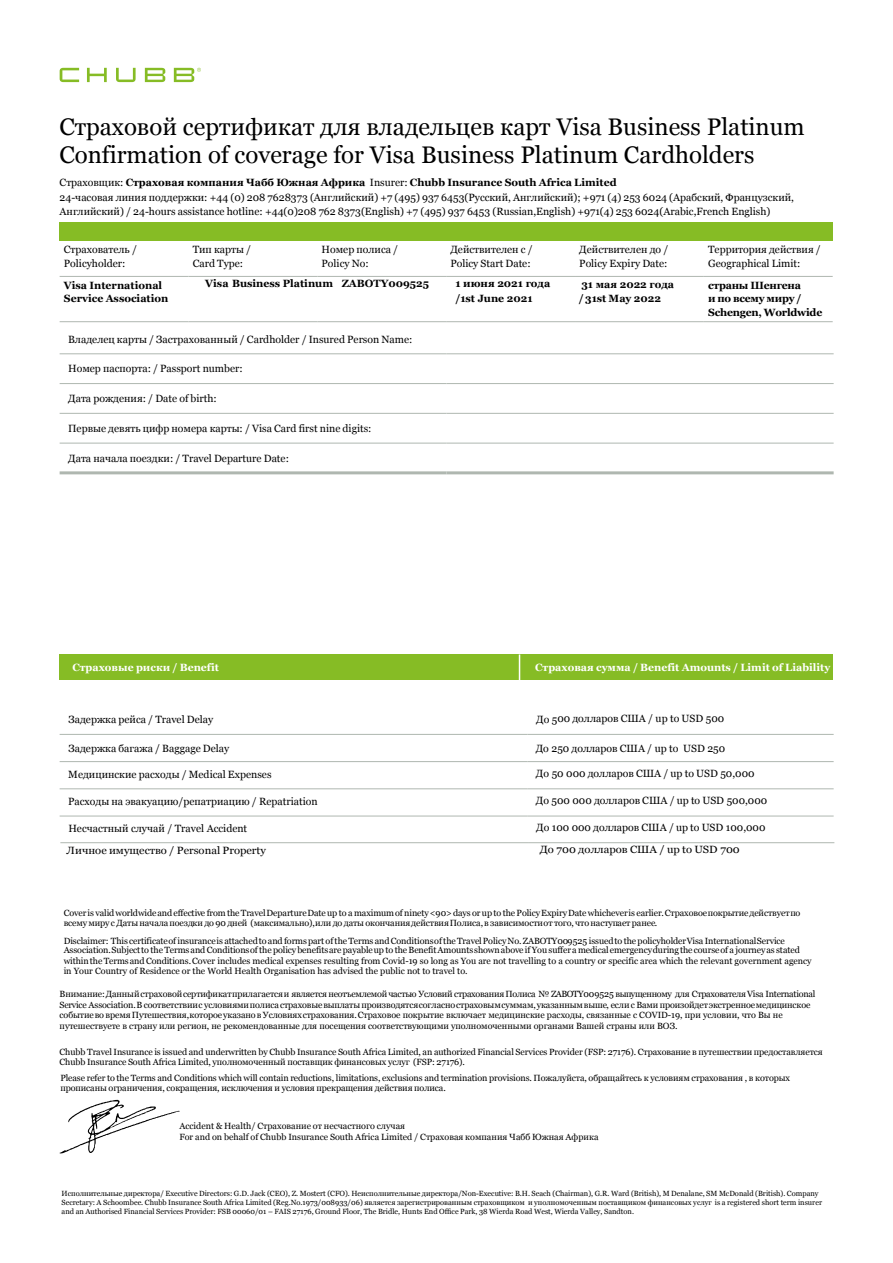
<style>
.page{position:relative;width:893px;height:1263px;background:#fff}
.page>*{position:absolute;margin:0;border:0;box-sizing:border-box;transform-origin:0 0}
.t1{font:24px/27.9px "Georgia";color:#000}
.t2{font:10.5px/13.5px "Georgia";color:#000}
.t3{font:700 10.5px/13.5px "Georgia";color:#000}
.t4{font:700 10.5px "Georgia";color:#fff}
.t5{font:10.5px "Georgia";color:#000;scale:1.07 1}
.t6{font:700 10.5px/13.5px "Georgia";letter-spacing:-.02em;color:#000}
.t7{font:9px/10.5px "Georgia";letter-spacing:-.01em;color:#000}
.t8{font:7.5px/9px "Georgia";color:#000}
.s1{font-weight:700}
.s2{font-style:inherit}
</style>
<div class="page">
<hr style="left:60px;top:353px;width:386px;height:1px;background:#afb7b0">
<hr style="left:446px;top:353px;width:388px;height:1px;background:#afb7b0">
<hr style="left:60px;top:383px;width:386px;height:1px;background:#afb7b0">
<hr style="left:446px;top:383px;width:388px;height:1px;background:#afb7b0">
<hr style="left:60px;top:413px;width:386px;height:1px;background:#afb7b0">
<hr style="left:446px;top:413px;width:388px;height:1px;background:#afb7b0">
<hr style="left:60px;top:443px;width:386px;height:1px;background:#afb7b0">
<hr style="left:446px;top:443px;width:388px;height:1px;background:#afb7b0">
<hr style="left:446px;top:471px;width:388px;height:3px;background:#afb7b0">
<hr style="left:60px;top:471px;width:386px;height:3px;background:#afb7b0">
<div style="left:60px;top:223px;width:773px;height:18px;background:#86bc25"></div>
<hr style="left:60px;top:276px;width:128px;height:1px;background:#afb7b0">
<hr style="left:188px;top:276px;width:129px;height:1px;background:#afb7b0">
<hr style="left:317px;top:276px;width:129px;height:1px;background:#afb7b0">
<hr style="left:446px;top:276px;width:129px;height:1px;background:#afb7b0">
<hr style="left:575px;top:276px;width:129px;height:1px;background:#afb7b0">
<hr style="left:704px;top:276px;width:129px;height:1px;background:#afb7b0">
<hr style="left:60px;top:321px;width:128px;height:1px;background:#afb7b0">
<hr style="left:188px;top:321px;width:129px;height:1px;background:#afb7b0">
<hr style="left:317px;top:321px;width:129px;height:1px;background:#afb7b0">
<hr style="left:446px;top:321px;width:129px;height:1px;background:#afb7b0">
<hr style="left:575px;top:321px;width:129px;height:1px;background:#afb7b0">
<hr style="left:704px;top:321px;width:129px;height:1px;background:#afb7b0">
<div style="left:60px;top:654px;width:773px;height:26px;background:#86bc25"></div>
<hr style="left:60px;top:734px;width:467px;height:1px;background:#afb7b0">
<hr style="left:527px;top:734px;width:307px;height:1px;background:#afb7b0">
<hr style="left:60px;top:761px;width:467px;height:1px;background:#afb7b0">
<hr style="left:527px;top:761px;width:307px;height:1px;background:#afb7b0">
<hr style="left:60px;top:788px;width:467px;height:1px;background:#afb7b0">
<hr style="left:527px;top:788px;width:307px;height:1px;background:#afb7b0">
<hr style="left:60px;top:816px;width:467px;height:1px;background:#afb7b0">
<hr style="left:527px;top:816px;width:307px;height:1px;background:#afb7b0">
<svg style="left:519px;top:654px;width:1px;height:26px"></svg>
<svg style="left:60px;top:1100px;width:120px;height:53px"></svg>
<svg style="left:60px;top:68px;width:141px;height:14px"></svg>
<hr style="left:60px;top:842px;width:468px;height:1px;background:#afb7b0">
<hr style="left:528px;top:842px;width:306px;height:1px;background:#afb7b0">
<h1 class="t1" style="left:59px;top:114px;width:747px">Cтраховой сертификат для владельцев карт Visa Business Platinum<br>Confirmation of coverage for Visa Business Platinum Cardholders</h1>
<p class="t2" style="left:60px;top:176px;width:736px;line-height:14.2px">Страховщик: <span class="s1">Страховая компания Чабб Южная Африка</span> Insurer: <span class="s1">Chubb Insurance South Africa Limited<br></span>24-часовая линия поддержки: +44 (0) 208 7628373 (Английский) +7 (495) 937 6453(Русский, Английский); +971 (4) 253 6024 (Арабский, Французский,<br>Английский) / 24-hours assistance hotline: +44(0)208 762 8373(English) +7 (495) 937 6453 (Russian,English) +971(4) 253 6024(Arabic,French English)</p>
<p class="t2" style="left:64px;top:243px;width:75px">Страхователь /<br>Policyholder:</p>
<p class="t2" style="left:193px;top:243px;width:60px">Тип карты /<br>Card Type:</p>
<p class="t2" style="left:322px;top:243px;width:78px">Номер полиса /<br>Policy No:</p>
<p class="t2" style="left:450px;top:243px;width:84px">Действителен c /<br>Policy Start Date:</p>
<p class="t2" style="left:579px;top:243px;width:91px">Действителен до /<br>Policy Expiry Date:</p>
<p class="t2" style="left:708px;top:243px;width:114px">Территория действия /<br>Geographical Limit:</p>
<p class="t3" style="left:64px;top:278px;width:106px">Visa International<br>Service Association</p>
<p class="t6" style="left:708px;top:278px;width:116px">страны Шенгена<br>и по всему миру /<br>Schengen, Worldwide</p>
<p class="t3" style="left:205px;top:276px;width:225px">Visa Business Platinum ZABOTY009525</p>
<p class="t3" style="left:455px;top:276px;width:96px;line-height:14.9px">1 июня 202<span class="s2">1</span> года /1st June 202<span class="s2">1</span></p>
<p class="t3" style="left:579px;top:278px;width:97px">31 мая 202<span class="s2">2</span> года /31st May 202<span class="s2">2</span></p>
<p class="t2" style="left:68px;top:332px;width:346px">Владелец карты / Застрахованный / Cardholder / Insured Person Name:</p>
<p class="t2" style="left:68px;top:362px;width:176px">Номер паспорта: / Passport number:</p>
<p class="t2" style="left:68px;top:392px;width:150px">Дата рождения: / Date of birth:</p>
<p class="t2" style="left:68px;top:422px;width:305px">Первые девять цифр номера карты: / Visa Card first nine digits:</p>
<p class="t2" style="left:68px;top:451px;width:222px">Дата начала поездки: / Travel Departure Date:</p>
<p class="t4" style="left:72px;top:660px;width:148px">Cтраховые риски / Benefit</p>
<p class="t4" style="left:535px;top:660px;width:297px">Страховая сумма / Benefit Amounts / Limit of Liability</p>
<p class="t2" style="left:68px;top:713px;width:146px">Задержка рейса / Travel Delay</p>
<p class="t2" style="left:536px;top:712px;width:190px">До 500 долларов США / up to USD 500</p>
<p class="t2" style="left:68px;top:742px;width:162px">Задержка багажа / Baggage Delay</p>
<p class="t2" style="left:536px;top:742px;width:191px">До 250 долларов США / up to USD 250</p>
<p class="t2" style="left:68px;top:767px;width:205px">Mедицинские расходы / Medical Expenses</p>
<p class="t2" style="left:536px;top:766px;width:220px">До 50 000 долларов США / up to USD 50,000</p>
<p class="t2" style="left:68px;top:795px;width:251px">Расходы на эвакуацию/репатриацию / Repatriation</p>
<p class="t2" style="left:536px;top:794px;width:233px">До 500 000 долларов США / up to USD 500,000</p>
<p class="t2" style="left:68px;top:821px;width:180px">Несчастный случай / Travel Accident</p>
<p class="t2" style="left:536px;top:820px;width:231px">До 100 000 долларов США / up to USD 100,000</p>
<p class="t5" style="left:67px;top:844px;width:188px">Личное имущество / Personal Property</p>
<p class="t5" style="left:540px;top:843px;width:189px">До 700 долларов США / up to USD 700</p>
<p class="t7" style="left:64px;top:907px;width:738px">Cover is valid worldwide and effective from the Travel Departure Date up to a maximum of ninety &lt;90&gt; days or up to the Policy Expiry Date whichever is earlier. Страховое покрытие действует по всему миру с Даты начала поездки до 90 дней (максимально),или до даты окончания действия Полиса, в зависимости от того, что наступает ранее.</p>
<p class="t7" style="left:64px;top:935px;width:723px">Disclaimer: This certificate of insurance is attached to and forms part of the Terms and Conditions of the Travel Policy No. ZABOTY009525 issued to the policyholder Visa InternationalService</p>
<p class="t7" style="left:64px;top:945px;width:749px">Association.Subject to the Terms and Conditions of the policy benefits are payable up to the Benefit Amounts shown above if You suffer a medical emergency during the courseof a journey as stated within the Terms and Conditions. Cover includes medical expenses resulting from Covid-19 so long as You are not travelling to a country or specific area which the relevant government agency in Your Country of Residence or the World Health Organisation has advised the public not to travel to.</p>
<p class="t7" style="left:60px;top:989px;width:757px">Внимание: Данный страховой сертификат прилагаетсяи является неотъемлемойчастью Условий страхования Полиса № ZABOTY009525 выпущенному для Страхователя Visa International</p>
<p class="t7" style="left:60px;top:999px;width:752px">Service Association. В соответствиис условиями полиса страховые выплаты производятся согласно страховым суммам, указанным выше, если с Вами произойдетэкстренное медицинское</p>
<p class="t7" style="left:60px;top:1010px;width:725px">событие во время Путешествия,которое указано в Условиях страхования. Страховое покрытие включает медицинские расходы, связанные с COVID-19, при условии, что Вы не путешествуете в страну или регион, не рекомендованные для посещения соответствующими уполномоченными органами Вашей страны или ВОЗ.</p>
<p class="t7" style="left:60px;top:1046px;width:765px">Chubb Travel Insurance is issued and underwritten by Chubb Insurance South Africa Limited, an authorized Financial Services Provider (FSP: 27176). Страхование в путешествии предоставляется<br>Chubb Insurance South Africa Limited, уполномоченный поставщик финансовых услуг (FSP: 27176).</p>
<p class="t7" style="left:60px;top:1073px;width:731px">Please refer to the Terms and Conditions which will contain reductions, limitations, exclusions and termination provisions. Пожалуйста, обращайтесь к условиям страхования , в которых прописаны ограничения, сокращения, исключения и условия прекращения действия полиса.</p>
<p class="t7" style="left:179px;top:1121px;width:421px">Accident &amp; Health/ Страхование от несчастного случая<br>For and on behalf of Chubb Insurance South Africa Limited / Страховая компания Чабб Южная Африка</p>
<p class="t8" style="left:62px;top:1189px;width:762px">Исполнительные директора/ Executive Directors: G.D. Jack (CEO), Z. Mostert (CFO). Неисполнительные директора/Non-Executive: B.H. Seach (Chairman), G.R. Ward (British), M Denalane, SM McDonald (British). Company<br>Secretary: A Schoombee. Chubb Insurance South Africa Limited (Reg.No.1973/008933/06) является зарегистрированным страховщиком и уполномоченным поставщиком финансовых услуг is a registered short term insurer and an Authorised Financial Services Provider: FSB 00060/01 – FAIS 27176, Ground Floor, The Bridle, Hunts End Office Park, 38 Wierda Road West, Wierda Valley, Sandton.</p>
</div>
